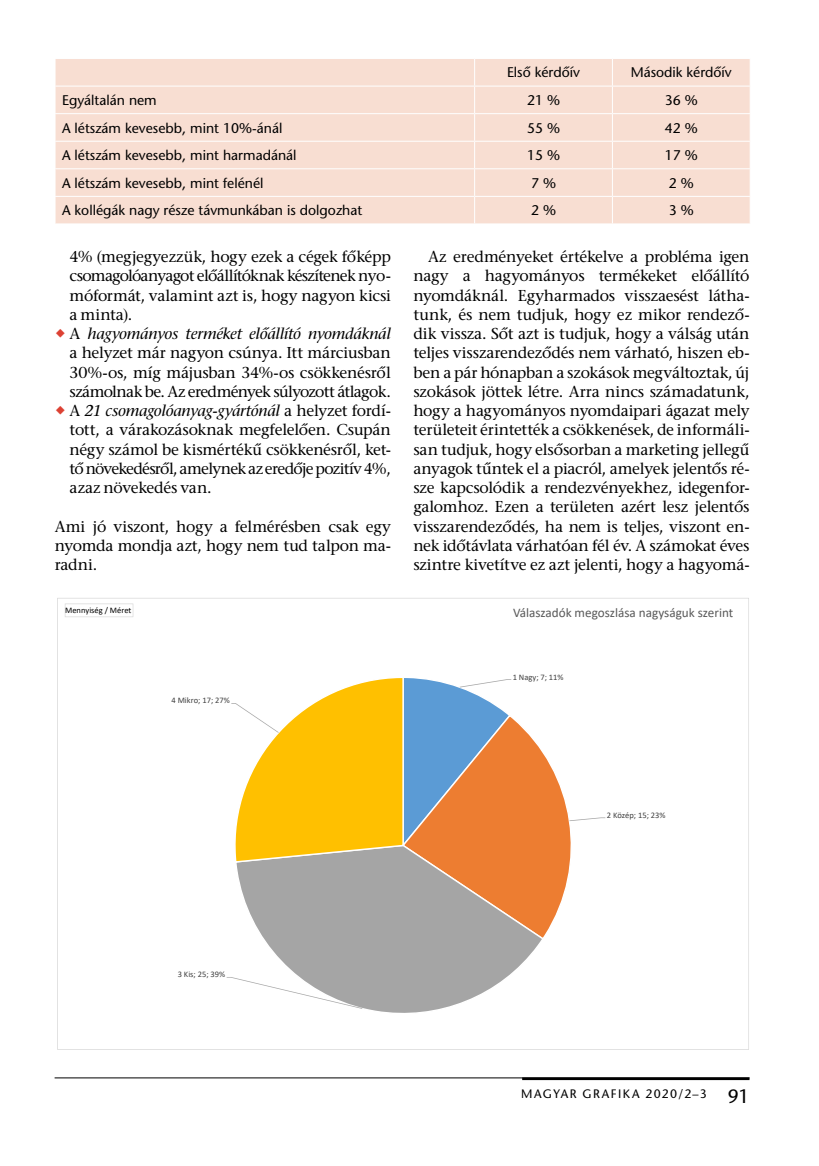
<style>
.page{position:relative;width:819px;height:1166px;background:#fff}
.page>*{position:absolute;margin:0;border:0;box-sizing:border-box;transform-origin:0 0}
.t1{font:15.75px/19.2px "ITC Stone Serif";letter-spacing:-.025em;color:#000;text-align:justify}
.t2{font:14px "ITC Stone Sans";color:#000}
.t3{font:13.12px "Calibri";color:#595959}
.t4{font:12.25px "ITC Stone Sans";letter-spacing:.12em;color:#000}
.t5{font:8.4px "Calibri";color:#404040}
.t6{font:8.4px "Calibri";color:#000}
.s1{font-style:italic}
.s2{font-size:19.25px}
</style>
<div class="page">
<hr style="left:55px;top:1077px;width:694px;height:1px;background:#000">
<hr style="left:522px;top:1077px;width:227px;height:3px;background:#000">
<div style="left:56px;top:59px;width:693px;height:164px;background:#f8ded2"></div>
<hr style="left:55px;top:86px;width:419px;height:1px;background:#fff">
<hr style="left:474px;top:86px;width:138px;height:1px;background:#fff">
<hr style="left:612px;top:86px;width:138px;height:1px;background:#fff">
<hr style="left:55px;top:113px;width:419px;height:1px;background:#fff">
<hr style="left:474px;top:113px;width:138px;height:1px;background:#fff">
<hr style="left:612px;top:113px;width:138px;height:1px;background:#fff">
<hr style="left:55px;top:141px;width:419px;height:1px;background:#fff">
<hr style="left:474px;top:141px;width:138px;height:1px;background:#fff">
<hr style="left:612px;top:141px;width:138px;height:1px;background:#fff">
<hr style="left:55px;top:168px;width:419px;height:1px;background:#fff">
<hr style="left:474px;top:168px;width:138px;height:1px;background:#fff">
<hr style="left:612px;top:168px;width:138px;height:1px;background:#fff">
<hr style="left:55px;top:196px;width:419px;height:1px;background:#fff">
<svg style="left:55px;top:59px;width:1px;height:164px"></svg>
<hr style="left:474px;top:196px;width:138px;height:1px;background:#fff">
<svg style="left:474px;top:59px;width:1px;height:164px"></svg>
<hr style="left:612px;top:196px;width:138px;height:1px;background:#fff">
<svg style="left:612px;top:59px;width:1px;height:164px"></svg>
<svg style="left:749px;top:59px;width:1px;height:164px"></svg>
<svg style="left:57px;top:598px;width:692px;height:452px"></svg>
<p class="t2" style="left:507px;top:65px;width:74px">Első kérdőív</p>
<p class="t2" style="left:630px;top:65px;width:103px">Második kérdőív</p>
<p class="t2" style="left:62px;top:93px;width:96px">Egyáltalán nem</p>
<p class="t2" style="left:527px;top:93px;width:35px">21 %</p>
<p class="t2" style="left:664px;top:93px;width:35px">36 %</p>
<p class="t2" style="left:62px;top:120px;width:222px">A létszám kevesebb, mint 10%-ánál</p>
<p class="t2" style="left:527px;top:120px;width:35px">55 %</p>
<p class="t2" style="left:664px;top:120px;width:35px">42 %</p>
<p class="t2" style="left:62px;top:148px;width:236px">A létszám kevesebb, mint harmadánál</p>
<p class="t2" style="left:527px;top:148px;width:35px">15 %</p>
<p class="t2" style="left:664px;top:148px;width:35px">17 %</p>
<p class="t2" style="left:62px;top:175px;width:203px">A létszám kevesebb, mint felénél</p>
<p class="t2" style="left:531px;top:175px;width:27px">7 %</p>
<p class="t2" style="left:668px;top:175px;width:27px">2 %</p>
<p class="t2" style="left:62px;top:203px;width:302px">A kollégák nagy része távmunkában is dolgozhat</p>
<p class="t2" style="left:531px;top:203px;width:27px">2 %</p>
<p class="t2" style="left:668px;top:203px;width:27px">3 %</p>
<p class="t1" style="left:413px;top:249px;width:338px;text-indent:15px">Az eredményeket értékelve a probléma igen nagy a hagyományos termékeket előállító nyomdáknál. Egyharmados visszaesést látha&shy;tunk, és nem tudjuk, hogy ez mikor rendező&shy;dik vissza. Sőt azt is tudjuk, hogy a válság után teljes visszarendeződés nem várható, hiszen eb&shy;ben a pár hónapban a szokások megváltoztak, új szokások jöttek létre. Arra nincs számadatunk, hogy a hagyományos nyomdaipari ágazat mely területeit érintették a csökkenések, de informáli&shy;san tudjuk, hogy elsősorban a marketing jellegű anyagok tűntek el a piacról, amelyek jelentős ré&shy;sze kapcsolódik a rendezvényekhez, idegenfor&shy;galomhoz. Ezen a területen azért lesz jelentős visszarendeződés, ha nem is teljes, viszont en&shy;nek időtávlata várhatóan fél év. A számokat éves szintre kivetítve ez azt jelenti, hogy a hagyomá-</p>
<p class="t1" style="left:70px;top:249px;width:323px;text-align:left">4% (megjegyezzük, hogy ezek a cégek főképp csomagolóanyagot előállítóknak készítenek nyo&shy;móformát, valamint azt is, hogy nagyon kicsi a minta).<br>A <span class="s1">hagyományos terméket előállító nyomdáknál </span>a helyzet már nagyon csúnya. Itt márciusban 30%-os, míg májusban 34%-os csökkenésről számolnak be. Az eredmények súlyozott átlagok.<br>A <span class="s1">21 csomagolóanyag-gyártónál</span> a helyzet fordí&shy;tott, a várakozásoknak megfelelően. Csupán négy számol be kismértékű csökkenésről, ket&shy;tő növekedésről, amelynek az eredője pozitív 4%, azaz növekedés van.</p>
<p class="t1" style="left:55px;top:518px;width:338px">Ami jó viszont, hogy a felmérésben csak egy nyomda mondja azt, hogy nem tud talpon ma&shy;radni.</p>
<p class="t6" style="left:65px;top:605px;width:68px">Mennyiség / Méret</p>
<p class="t5" style="left:171px;top:695px;width:60px">4 Mikro; 17; 27%</p>
<p class="t5" style="left:178px;top:968px;width:49px">3 Kis; 25; 39%</p>
<p class="t3" style="left:513px;top:603px;width:222px">Válaszadók megoszlása nagyságuk szerint</p>
<p class="t5" style="left:512px;top:671px;width:52px">1 Nagy; 7; 11%</p>
<p class="t5" style="left:606px;top:809px;width:60px">2 Közép; 15; 23%</p>
<p class="t4" style="left:521px;top:1087px;width:230px">MAGYAR GRAFIKA 2020/2–3 <span class="s2">91</span></p>
</div>
